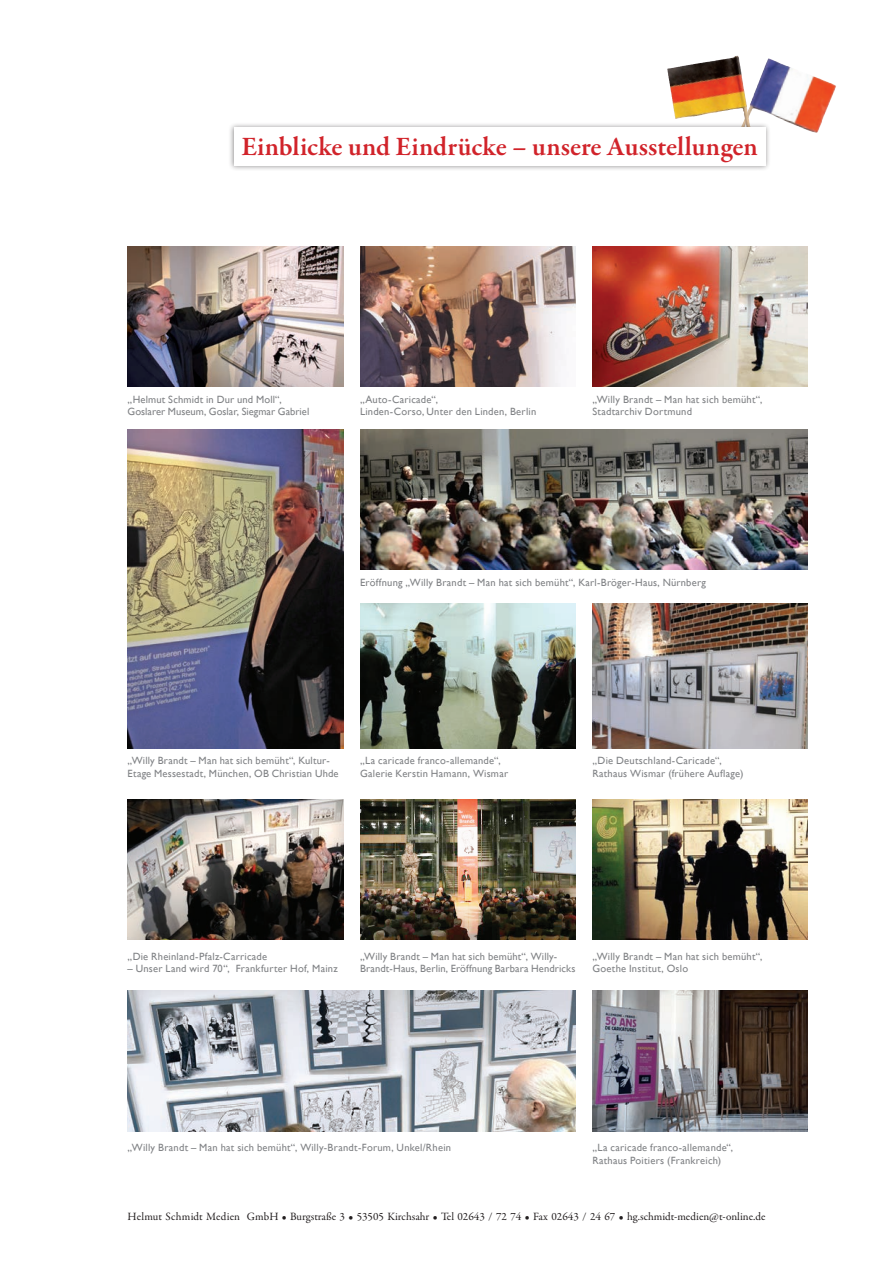
<style>
.page{position:relative;width:893px;height:1263px;background:#fff}
.page>*{position:absolute;margin:0;border:0;box-sizing:border-box;transform-origin:0 0}
.t1{font:600 27px "Garamond Premr Pro";color:#d1232a}
.t2{font:11.25px "Garamond Premr Pro";color:#231f20}
.t3{font:10.5px/12.6px "Gill Sans";letter-spacing:.02em;color:#808285}
</style>
<div class="page">
<img style="left:738px;top:58px;width:31px;height:64px">
<img style="left:695px;top:56px;width:40px;height:8px">
<div style="left:228px;top:122px;width:543px;height:50px;background:#231f20;opacity:.5"></div>
<div style="left:234px;top:128px;width:531px;height:38px;background:#fff"></div>
<img style="left:128px;top:247px;width:215px;height:140px">
<img style="left:128px;top:429px;width:215px;height:319px">
<img style="left:360px;top:429px;width:448px;height:141px">
<img style="left:592px;top:247px;width:216px;height:140px">
<img style="left:128px;top:991px;width:447px;height:140px">
<img style="left:592px;top:604px;width:216px;height:144px">
<img style="left:592px;top:799px;width:216px;height:141px">
<img style="left:360px;top:799px;width:215px;height:141px">
<img style="left:128px;top:799px;width:215px;height:141px">
<img style="left:360px;top:247px;width:215px;height:140px">
<img style="left:360px;top:604px;width:215px;height:144px">
<img style="left:592px;top:991px;width:216px;height:140px">
<h1 class="t1" style="left:241px;top:131px;width:518px">Einblicke und Eindrücke – unsere Ausstellungen</h1>
<p class="t3" style="left:128px;top:393px;width:183px">„Helmut Schmidt in Dur und Moll“,<br>Goslarer Museum, Goslar, Siegmar Gabriel</p>
<p class="t3" style="left:360px;top:393px;width:178px">„Auto-Caricade“,<br>Linden-Corso, Unter den Linden, Berlin</p>
<p class="t3" style="left:592px;top:393px;width:171px">„Willy Brandt – Man hat sich bemüht“,<br>Stadtarchiv Dortmund</p>
<p class="t3" style="left:360px;top:576px;width:347px">Eröffnung „Willy Brandt – Man hat sich bemüht“, Karl-Bröger-Haus, Nürnberg</p>
<p class="t3" style="left:128px;top:754px;width:213px">„Willy Brandt – Man hat sich bemüht“, Kultur-<br>Etage Messestadt, München, OB Christian Uhde</p>
<p class="t3" style="left:360px;top:754px;width:150px">„La caricade franco-allemande“,<br>Galerie Kerstin Hamann, Wismar</p>
<p class="t3" style="left:592px;top:754px;width:153px">„Die Deutschland-Caricade“,<br>Rathaus Wismar (frühere Auflage)</p>
<p class="t3" style="left:128px;top:950px;width:141px">„Die Rheinland-Pfalz-Carricade</p>
<p class="t3" style="left:128px;top:963px;width:212px">– Unser Land wird 70“, Frankfurter Hof, Mainz</p>
<p class="t3" style="left:360px;top:950px;width:217px">„Willy Brandt – Man hat sich bemüht“, Willy-<br>Brandt-Haus, Berlin, Eröffnung Barbara Hendricks</p>
<p class="t3" style="left:592px;top:950px;width:171px">„Willy Brandt – Man hat sich bemüht“,<br>Goethe Institut, Oslo</p>
<p class="t3" style="left:128px;top:1141px;width:325px">„Willy Brandt – Man hat sich bemüht“, Willy-Brandt-Forum, Unkel/Rhein</p>
<p class="t3" style="left:592px;top:1141px;width:142px">„La caricade franco-allemande“,<br>Rathaus Poitiers (Frankreich)</p>
<p class="t2" style="left:128px;top:1210px;width:639px">Helmut Schmidt Medien GmbH • Burgstraße 3 • 53505 Kirchsahr • Tel 02643 / 72 74 • Fax 02643 / 24 67 • hg.schmidt-medien@t-online.de</p>
</div>
